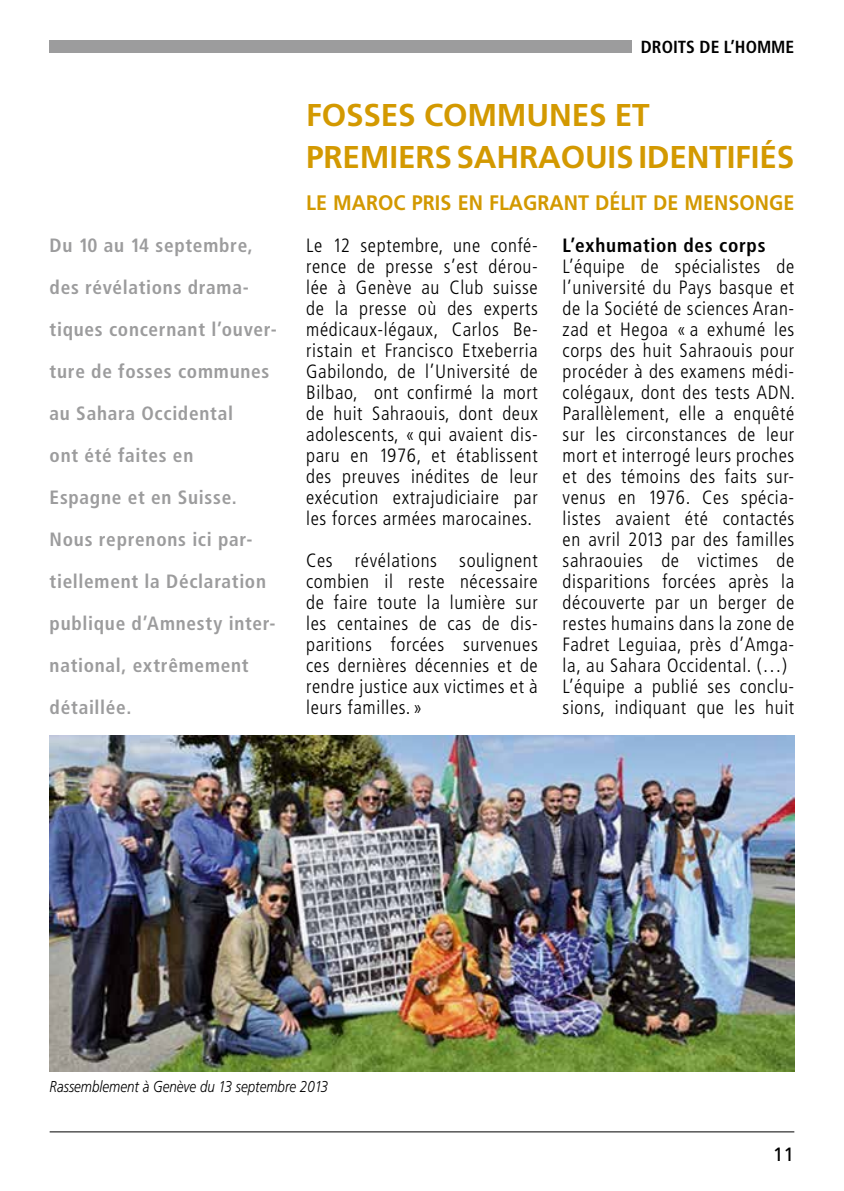
<style>
.page{position:relative;width:844px;height:1191px;background:#fff}
.page>*{position:absolute;margin:0;border:0;box-sizing:border-box;transform-origin:0 0}
.t1{font:700 31.5px/42px "Frutiger";letter-spacing:-.005em;color:#d39901}
.t2{font:700 21px "Frutiger";color:#d39901;scale:.94 1}
.t3{font:300 condensed 19.25px/21px "Frutiger";letter-spacing:.035em;color:#000;text-align:justify}
.t4{font:700 condensed 19.25px/42px "Frutiger";letter-spacing:.035em;color:#9c9c9d}
.t5{font:700 condensed 19.25px "Frutiger";letter-spacing:.04em;color:#000}
.t6{font:19.25px "Frutiger";color:#000}
.t7{font:700 condensed 17.5px "Frutiger";color:#000}
.t8{font:italic 300 15.75px "Frutiger";color:#000;scale:.85 1}
</style>
<div class="page">
<hr style="left:50px;top:1131px;width:744px;height:1px;background:#000">
<img style="left:50px;top:735px;width:744px;height:336px">
<div style="left:50px;top:40px;width:581px;height:13px;background:#9c9c9d"></div>
<p class="t7" style="left:640px;top:36px;width:155px">DROITS DE L’HOMME</p>
<h1 class="t1" style="left:306px;top:94px;width:489px">FOSSES COMMUNES ET<br>PREMIERS SAHRAOUIS IDENTIFIÉS</h1>
<p class="t2" style="left:306px;top:190px;width:520px">LE MAROC PRIS EN FLAGRANT DÉLIT DE MENSONGE</p>
<p class="t4" style="left:50px;top:224px;width:228px">Du 10 au 14 septembre, des révélations drama&shy;tiques concernant l’ouver&shy;ture de fosses communes au Sahara Occidental<br>ont été faites en<br>Espagne et en Suisse.<br>Nous reprenons ici par&shy;tiellement la Déclaration publique d’Amnesty inter&shy;national, extrêmement détaillée.</p>
<p class="t3" style="left:306px;top:235px;width:233px">Le 12 septembre, une confé&shy;rence de presse s’est dérou&shy;lée à Genève au Club suisse de la presse où des experts médicaux-légaux, Carlos Be&shy;ristain et Francisco Etxeberria Gabilondo, de l’Université de Bilbao, ont confirmé la mort de huit Sahraouis, dont deux adolescents, « qui avaient dis&shy;paru en 1976, et établissent des preuves inédites de leur exécution extrajudiciaire par les forces armées marocaines.</p>
<p class="t3" style="left:306px;top:550px;width:233px">Ces révélations soulignent combien il reste nécessaire de faire toute la lumière sur les centaines de cas de dis&shy;paritions forcées survenues ces dernières décennies et de rendre justice aux victimes et à leurs familles. »</p>
<p class="t5" style="left:562px;top:234px;width:204px">L’exhumation des corps</p>
<p class="t3" style="left:562px;top:256px;width:234px;text-align:left">L’équipe de spécialistes de l’université du Pays basque et de la Société de sciences Aran&shy;zad et Hegoa « a exhumé les corps des huit Sahraouis pour procéder à des examens médi&shy;colégaux, dont des tests ADN.<br>Parallèlement, elle a enquêté sur les circonstances de leur mort et interrogé leurs proches et des témoins des faits sur&shy;venus en 1976. Ces spécia&shy;listes avaient été contactés en avril 2013 par des familles sahraouies de victimes de disparitions forcées après la découverte par un berger de restes humains dans la zone de<br>Fadret Leguiaa, près d’Amga&shy;la, au Sahara Occidental. (…)<br>L’équipe a publié ses conclu&shy;sions, indiquant que les huit</p>
<p class="t8" style="left:50px;top:1078px;width:329px">Rassemblement à Genève du 13 septembre 2013</p>
<p class="t6" style="left:772px;top:1142px;width:23px">11</p>
</div>
